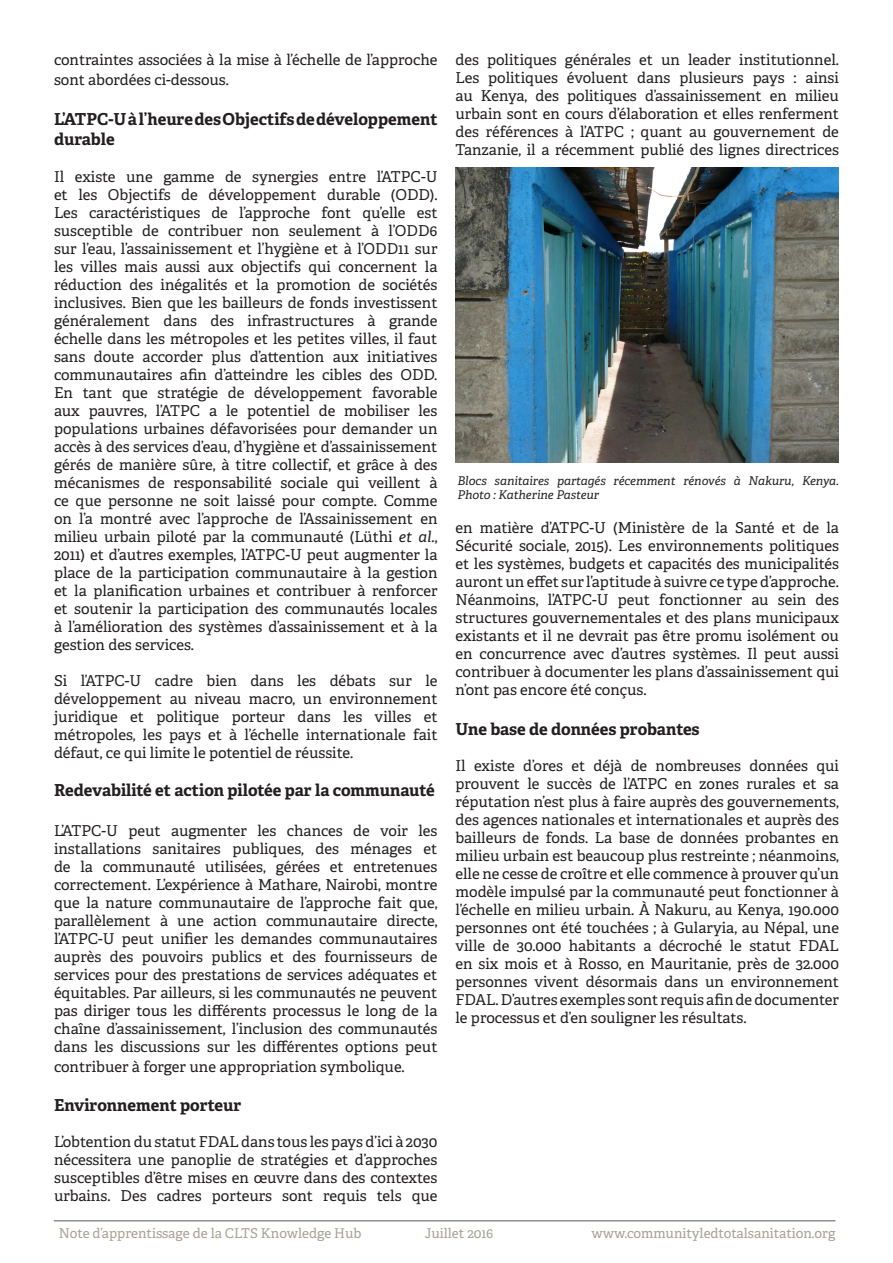
<style>
.page{position:relative;width:893px;height:1263px;background:#fff}
.page>*{position:absolute;margin:0;border:0;box-sizing:border-box;transform-origin:0 0}
.t1{font:700 16.5px/19.8px "Adelle";letter-spacing:-.005em;color:#231f20}
.t2{font:15px/18px "Adelle";color:#231f20;text-align:justify}
.t3{font:13.5px "Adelle";color:#a8a196}
.t4{font:italic 12px/14.4px "Adelle";color:#231f20}
.s1{font-style:italic}
</style>
<div class="page">
<hr style="left:54px;top:1220px;width:781px;height:1px;background:#231f20">
<img style="left:455px;top:167px;width:384px;height:295px">
<p class="t2" style="left:54px;top:49px;width:385px;line-height:19.8px">contraintes associées à la mise à l’échelle de l’approche sont abordées ci-dessous.</p>
<p class="t1" style="left:54px;top:109px;width:385px">L’ATPC-U à l’heure des Objectifs de développement durable</p>
<p class="t2" style="left:54px;top:167px;width:385px">Il existe une gamme de synergies entre l’ATPC-U et les Objectifs de développement durable (ODD).<br>Les caractéristiques de l’approche font qu’elle est susceptible de contribuer non seulement à l’ODD6 sur l’eau, l’assainissement et l’hygiène et à l’ODD11 sur les villes mais aussi aux objectifs qui concernent la réduction des inégalités et la promotion de sociétés inclusives. Bien que les bailleurs de fonds investissent généralement dans des infrastructures à grande échelle dans les métropoles et les petites villes, il faut sans doute accorder plus d’attention aux initiatives communautaires afin d’atteindre les cibles des ODD.<br>En tant que stratégie de développement favorable aux pauvres, l’ATPC a le potentiel de mobiliser les populations urbaines défavorisées pour demander un accès à des services d’eau, d’hygiène et d’assainissement gérés de manière sûre, à titre collectif, et grâce à des mécanismes de responsabilité sociale qui veillent à ce que personne ne soit laissé pour compte. Comme on l’a montré avec l’approche de l’Assainissement en milieu urbain piloté par la communauté (Lüthi <span class="s1">et al</span>., 2011) et d’autres exemples, l’ATPC-U peut augmenter la place de la participation communautaire à la gestion et la planification urbaines et contribuer à renforcer et soutenir la participation des communautés locales à l’amélioration des systèmes d’assainissement et à la gestion des services.</p>
<p class="t2" style="left:54px;top:671px;width:385px">Si l’ATPC-U cadre bien dans les débats sur le développement au niveau macro, un environnement juridique et politique porteur dans les villes et métropoles, les pays et à l’échelle internationale fait défaut, ce qui limite le potentiel de réussite.</p>
<p class="t1" style="left:54px;top:780px;width:382px">Redevabilité et action pilotée par la communauté</p>
<p class="t2" style="left:54px;top:821px;width:385px">L’ATPC-U peut augmenter les chances de voir les installations sanitaires publiques, des ménages et de la communauté utilisées, gérées et entretenues correctement. L’expérience à Mathare, Nairobi, montre que la nature communautaire de l’approche fait que, parallèlement à une action communautaire directe, l’ATPC-U peut unifier les demandes communautaires auprès des pouvoirs publics et des fournisseurs de services pour des prestations de services adéquates et équitables. Par ailleurs, si les communautés ne peuvent pas diriger tous les différents processus le long de la chaîne d’assainissement, l’inclusion des communautés dans les discussions sur les différentes options peut</p>
<p class="t2" style="left:54px;top:1057px;width:352px">contribuer à forger une appropriation symbolique.</p>
<p class="t1" style="left:54px;top:1095px;width:189px">Environnement porteur</p>
<p class="t2" style="left:54px;top:1132px;width:385px">L’obtention du statut FDAL dans tous les pays d’ici à 2030 nécessitera une panoplie de stratégies et d’approches susceptibles d’être mises en œuvre dans des contextes urbains. Des cadres porteurs sont requis tels que</p>
<p class="t2" style="left:455px;top:50px;width:385px">des politiques générales et un leader institutionnel.<br>Les politiques évoluent dans plusieurs pays : ainsi au Kenya, des politiques d’assainissement en milieu urbain sont en cours d’élaboration et elles renferment des références à l’ATPC ; quant au gouvernement de Tanzanie, il a récemment publié des lignes directrices</p>
<p class="t4" style="left:458px;top:473px;width:383px">Blocs sanitaires partagés récemment rénovés à Nakuru, Kenya.<br>Photo : Katherine Pasteur</p>
<p class="t2" style="left:455px;top:518px;width:385px">en matière d’ATPC-U (Ministère de la Santé et de la Sécurité sociale, 2015). Les environnements politiques et les systèmes, budgets et capacités des municipalités auront un effet sur l’aptitude à suivre ce type d’approche.<br>Néanmoins, l’ATPC-U peut fonctionner au sein des structures gouvernementales et des plans municipaux existants et il ne devrait pas être promu isolément ou en concurrence avec d’autres systèmes. Il peut aussi contribuer à documenter les plans d’assainissement qui n’ont pas encore été conçus.</p>
<p class="t1" style="left:455px;top:719px;width:246px">Une base de données probantes</p>
<p class="t2" style="left:455px;top:756px;width:385px">Il existe d’ores et déjà de nombreuses données qui prouvent le succès de l’ATPC en zones rurales et sa réputation n’est plus à faire auprès des gouvernements, des agences nationales et internationales et auprès des bailleurs de fonds. La base de données probantes en milieu urbain est beaucoup plus restreinte ; néanmoins, elle ne cesse de croître et elle commence à prouver qu’un modèle impulsé par la communauté peut fonctionner à l’échelle en milieu urbain. À Nakuru, au Kenya, 190.000 personnes ont été touchées ; à Gularyia, au Népal, une ville de 30.000 habitants a décroché le statut FDAL en six mois et à Rosso, en Mauritanie, près de 32.000 personnes vivent désormais dans un environnement FDAL. D’autres exemples sont requis afin de documenter le processus et d’en souligner les résultats.</p>
<p class="t3" style="left:59px;top:1224px;width:304px">Note d’apprentissage de la CLTS Knowledge Hub</p>
<p class="t3" style="left:425px;top:1224px;width:70px">Juillet 2016</p>
<p class="t3" style="left:591px;top:1224px;width:245px">www.communityledtotalsanitation.org</p>
</div>
